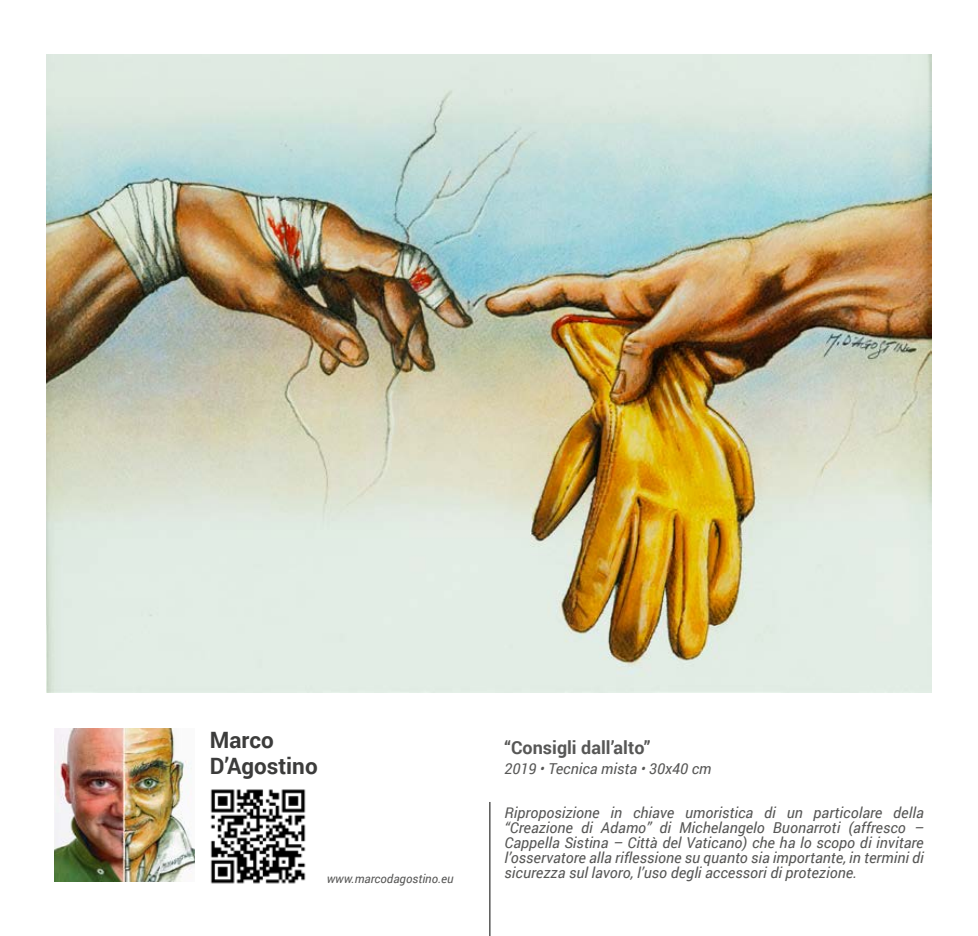
<style>
.page{position:relative;width:978px;height:936px;background:#fff}
.page>*{position:absolute;margin:0;border:0;box-sizing:border-box;transform-origin:0 0}
.t1{font:700 22.5px/26.5px "Roboto";color:#3c3c3b}
.t2{font:700 18px "Roboto";color:#575756}
.t3{font:italic 15px/15px "Roboto";color:#575756;text-align:justify}
.t4{font:italic 12px "Roboto";color:#575756}
</style>
<div class="page">
<hr style="left:489px;top:801px;width:2px;height:134px;background:#575756">
<img style="left:54px;top:728px;width:141px;height:153px">
<img style="left:46px;top:54px;width:886px;height:638px">
<img style="left:210px;top:789px;width:96px;height:95px">
<h1 class="t1" style="left:210px;top:725px;width:109px">Marco<br>D’Agostino</h1>
<p class="t2" style="left:505px;top:734px;width:147px">“Consigli dall’alto”</p>
<p class="t3" style="left:505px;top:761px;width:208px">2019 • Tecnica mista • 30x40 cm</p>
<p class="t3" style="left:505px;top:804px;width:421px">Riproposizione in chiave umoristica di un particolare della “Creazione di Adamo” di Michelangelo Buonarroti (affresco – Cappella Sistina – Città del Vaticano) che ha lo scopo di invitare l’osservatore alla riflessione su quanto sia importante, in termini di sicurezza sul lavoro, l’uso degli accessori di protezione.</p>
<p class="t4" style="left:327px;top:869px;width:128px">www.marcodagostino.eu</p>
</div>
